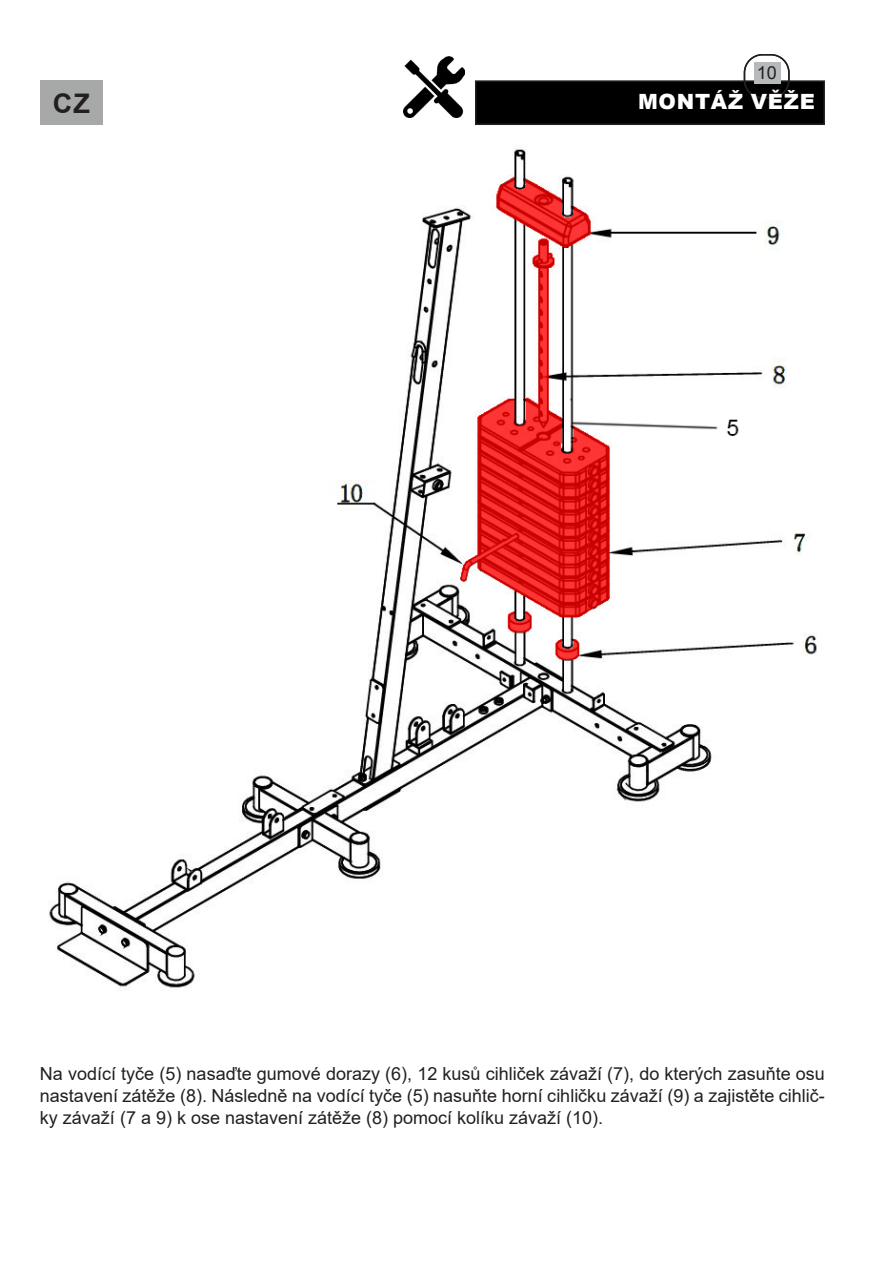
<style>
.page{position:relative;width:893px;height:1263px;background:#fff}
.page>*{position:absolute;margin:0;border:0;box-sizing:border-box;transform-origin:0 0}
.t1{font:700 27px "Arial";color:#231f20}
.t2{font:900 21px "Arial";letter-spacing:.035em;color:#fff}
.t3{font:18px/21.6px "Arial";color:#231f20;text-align:justify}
</style>
<div class="page">
<div style="left:476px;top:81px;width:348px;height:43px;background:#000"></div>
<div style="left:475px;top:80px;width:350px;height:45px;border:2px solid #231f20"></div>
<div style="left:754px;top:62px;width:26px;height:21px;background:#b7baba"></div>
<div style="left:744px;top:54px;width:46px;height:45px;border:2px solid #231f20;border-radius:18px"></div>
<img style="left:403px;top:56px;width:61px;height:61px">
<div style="left:40px;top:80px;width:63px;height:45px;background:#a7a9a9"></div>
<img style="left:49px;top:148px;width:768px;height:841px">
<p class="t3" style="left:757px;top:61px;width:22px">10</p>
<p class="t1" style="left:53px;top:84px;width:38px">CZ</p>
<p class="t2" style="left:638px;top:87px;width:178px">MONTÁŽ VĚŽE</p>
<p class="t3" style="left:40px;top:1063px;width:786px">Na vodící tyče (5) nasaďte gumové dorazy (6), 12 kusů cihliček závaží (7), do kterých zasuňte osu nastavení zátěže (8). Následně na vodící tyče (5) nasuňte horní cihličku závaží (9) a zajistěte cihlič&shy;ky závaží (7 a 9) k ose nastavení zátěže (8) pomocí kolíku závaží (10).</p>
</div>
